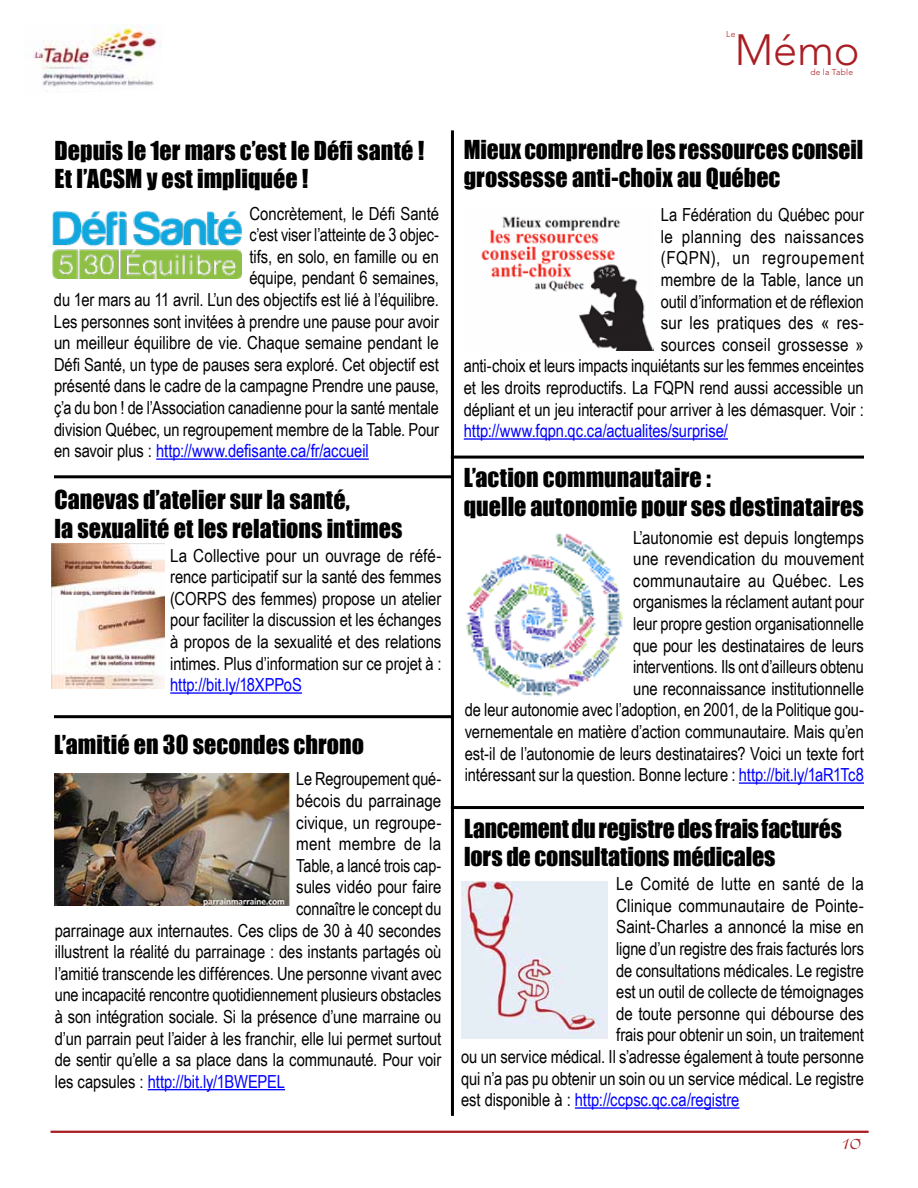
<style>
.page{position:relative;width:918px;height:1188px;background:#fff}
.page>*{position:absolute;margin:0;border:0;box-sizing:border-box;transform-origin:0 0}
.t1{font:300 43.5px "Avenir";color:#aa1f24}
.t2{font:24px/28.8px "Impact";color:#000}
.t3{font:18px/21.6px "Arial Narrow";letter-spacing:-.005em;color:#000;text-align:right}
.t4{font:18px "Arial Narrow";letter-spacing:-.005em;color:#00f}
.t5{font:18px "Arial Narrow";letter-spacing:.015em;color:#000}
.t6{font:17.1px "Arkona";color:#aa1f24}
.t7{font:300 8.55px "Avenir";letter-spacing:.025em;color:#aa1f24}
.s1{color:#000}
.s2{color:#00f}
</style>
<div class="page">
<img style="left:32px;top:25px;width:130px;height:62px">
<div style="left:50px;top:1131px;width:819px;height:2px;border:2px solid #aa1f24"></div>
<hr style="left:575px;top:1107px;width:164px;height:2px;background:#00f">
<hr style="left:170px;top:692px;width:132px;height:2px;background:#00f">
<hr style="left:739px;top:782px;width:125px;height:2px;background:#00f">
<hr style="left:148px;top:1089px;width:137px;height:1px;background:#00f">
<hr style="left:451px;top:130px;width:3px;height:986px;background:#000">
<hr style="left:54px;top:715px;width:399px;height:3px;background:#000">
<hr style="left:54px;top:475px;width:399px;height:3px;background:#000">
<hr style="left:451px;top:456px;width:413px;height:3px;background:#000">
<hr style="left:451px;top:806px;width:413px;height:3px;background:#000">
<hr style="left:156px;top:458px;width:213px;height:2px;background:#00f">
<hr style="left:464px;top:438px;width:264px;height:2px;background:#00f">
<img style="left:53px;top:211px;width:189px;height:67px">
<img style="left:52px;top:544px;width:112px;height:145px">
<img style="left:462px;top:881px;width:145px;height:157px">
<img style="left:481px;top:216px;width:172px;height:134px">
<img style="left:466px;top:533px;width:157px;height:164px">
<img style="left:54px;top:774px;width:236px;height:131px">
<p class="t7" style="left:726px;top:29px;width:11px">Le</p>
<h1 class="t1" style="left:735px;top:24px;width:126px">Mémo</h1>
<p class="t7" style="left:810px;top:67px;width:44px">de la Table</p>
<h2 class="t2" style="left:55px;top:135px;width:371px">Depuis le 1er mars c’est le Défi santé !<br>Et l’ACSM y est impliquée !</h2>
<p class="t3" style="left:249px;top:202px;width:191px">Concrètement, le Défi Santé</p>
<p class="t3" style="left:249px;top:223px;width:191px">c’est viser l’atteinte de 3 objec-</p>
<p class="t3" style="left:249px;top:245px;width:191px">tifs, en solo, en famille ou en</p>
<p class="t3" style="left:249px;top:267px;width:191px">équipe, pendant 6 semaines,</p>
<p class="t3" style="left:54px;top:288px;width:386px">du 1er mars au 11 avril. L’un des objectifs est lié à l’équilibre.</p>
<p class="t3" style="left:54px;top:310px;width:387px">Les personnes sont invitées à prendre une pause pour avoir</p>
<p class="t3" style="left:54px;top:331px;width:387px">un meilleur équilibre de vie. Chaque semaine pendant le</p>
<p class="t3" style="left:54px;top:353px;width:386px">Défi Santé, un type de pauses sera exploré. Cet objectif est</p>
<p class="t3" style="left:54px;top:375px;width:387px">présenté dans le cadre de la campagne Prendre une pause,</p>
<p class="t3" style="left:54px;top:396px;width:387px">ç’a du bon ! de l’Association canadienne pour la santé mentale</p>
<p class="t3" style="left:54px;top:418px;width:387px">division Québec, un regroupement membre de la Table. Pour</p>
<p class="t4" style="left:54px;top:438px;width:316px"><span class="s1">en savoir plus :</span> http://www.defisante.ca/fr/accueil</p>
<h2 class="t2" style="left:54px;top:485px;width:349px">Canevas d’atelier sur la santé,<br>la sexualité et les relations intimes</h2>
<p class="t3" style="left:170px;top:544px;width:273px;text-align:justify">La Collective pour un ouvrage de réfé&shy;rence participatif sur la santé des femmes (CORPS des femmes) propose un atelier pour faciliter la discussion et les échanges à propos de la sexualité et des relations intimes. Plus d’information sur ce projet à :</p>
<p class="t4" style="left:170px;top:672px;width:133px">http://bit.ly/18XPPoS</p>
<h2 class="t2" style="left:54px;top:729px;width:312px">L’amitié en 30 secondes chrono</h2>
<p class="t3" style="left:296px;top:768px;width:147px">Le Regroupement qué-</p>
<p class="t3" style="left:296px;top:789px;width:147px">bécois du parrainage</p>
<p class="t3" style="left:296px;top:811px;width:147px">civique, un regroupe-</p>
<p class="t5" style="left:296px;top:831px;width:147px">ment membre de la</p>
<p class="t3" style="left:296px;top:854px;width:147px">Table, a lancé trois cap-</p>
<p class="t3" style="left:296px;top:876px;width:147px">sules vidéo pour faire</p>
<p class="t3" style="left:296px;top:897px;width:147px">connaître le concept du</p>
<p class="t3" style="left:55px;top:919px;width:388px">parrainage aux internautes. Ces clips de 30 à 40 secondes</p>
<p class="t3" style="left:55px;top:940px;width:388px">illustrent la réalité du parrainage : des instants partagés où</p>
<p class="t3" style="left:55px;top:962px;width:388px">l’amitié transcende les différences. Une personne vivant avec</p>
<p class="t3" style="left:55px;top:984px;width:388px">une incapacité rencontre quotidiennement plusieurs obstacles</p>
<p class="t3" style="left:55px;top:1005px;width:388px">à son intégration sociale. Si la présence d’une marraine ou</p>
<p class="t3" style="left:55px;top:1027px;width:388px">d’un parrain peut l’aider à les franchir, elle lui permet surtout</p>
<p class="t3" style="left:55px;top:1048px;width:388px">de sentir qu’elle a sa place dans la communauté. Pour voir</p>
<p class="t4" style="left:55px;top:1068px;width:232px"><span class="s1">les capsules :</span> http://bit.ly/1BWEPEL</p>
<h2 class="t2" style="left:464px;top:134px;width:401px">Mieux comprendre les ressources conseil grossesse anti-choix au Québec</h2>
<p class="t3" style="left:464px;top:203px;width:402px">La Fédération du Québec pour<br>le planning des naissances<br>(FQPN), un regroupement<br>membre de la Table, lance un<br>outil d’information et de réflexion<br>sur les pratiques des « res-<br>sources conseil grossesse »<br>anti-choix et leurs impacts inquiétants sur les femmes enceintes et les droits reproductifs. La FQPN rend aussi accessible un dépliant et un jeu interactif pour arriver à les démasquer. Voir :</p>
<p class="t4" style="left:464px;top:418px;width:266px">http://www.fqpn.qc.ca/actualites/surprise/</p>
<h2 class="t2" style="left:464px;top:462px;width:402px">L’action communautaire :<br>quelle autonomie pour ses destinataires</h2>
<p class="t3" style="left:465px;top:526px;width:401px">L’autonomie est depuis longtemps<br>une revendication du mouvement<br>communautaire au Québec. Les<br>organismes la réclament autant pour<br>leur propre gestion organisationnelle<br>que pour les destinataires de leurs<br>interventions. Ils ont d’ailleurs obtenu<br>une reconnaissance institutionnelle<br>de leur autonomie avec l’adoption, en 2001, de la Politique gou&shy;vernementale en matière d’action communautaire. Mais qu’en est-il de l’autonomie de leurs destinataires? Voici un texte fort intéressant sur la question. Bonne lecture : <span class="s2">http://bit.ly/1aR1Tc8</span></p>
<h2 class="t2" style="left:464px;top:813px;width:379px">Lancement du registre des frais facturés lors de consultations médicales</h2>
<p class="t3" style="left:616px;top:872px;width:249px">Le Comité de lutte en santé de la</p>
<p class="t3" style="left:616px;top:894px;width:249px">Clinique communautaire de Pointe-</p>
<p class="t3" style="left:616px;top:916px;width:249px">Saint-Charles a annoncé la mise en</p>
<p class="t3" style="left:616px;top:937px;width:249px">ligne d’un registre des frais facturés lors</p>
<p class="t3" style="left:616px;top:959px;width:249px">de consultations médicales. Le registre</p>
<p class="t3" style="left:616px;top:980px;width:249px">est un outil de collecte de témoignages</p>
<p class="t3" style="left:616px;top:1002px;width:249px">de toute personne qui débourse des</p>
<p class="t3" style="left:616px;top:1024px;width:249px">frais pour obtenir un soin, un traitement</p>
<p class="t3" style="left:461px;top:1045px;width:404px">ou un service médical. Il s’adresse également à toute personne</p>
<p class="t3" style="left:461px;top:1067px;width:404px">qui n’a pas pu obtenir un soin ou un service médical. Le registre</p>
<p class="t4" style="left:461px;top:1087px;width:280px"><span class="s1">est disponible à :</span> http://ccpsc.qc.ca/registre</p>
<p class="t6" style="left:841px;top:1133px;width:21px">10</p>
</div>
